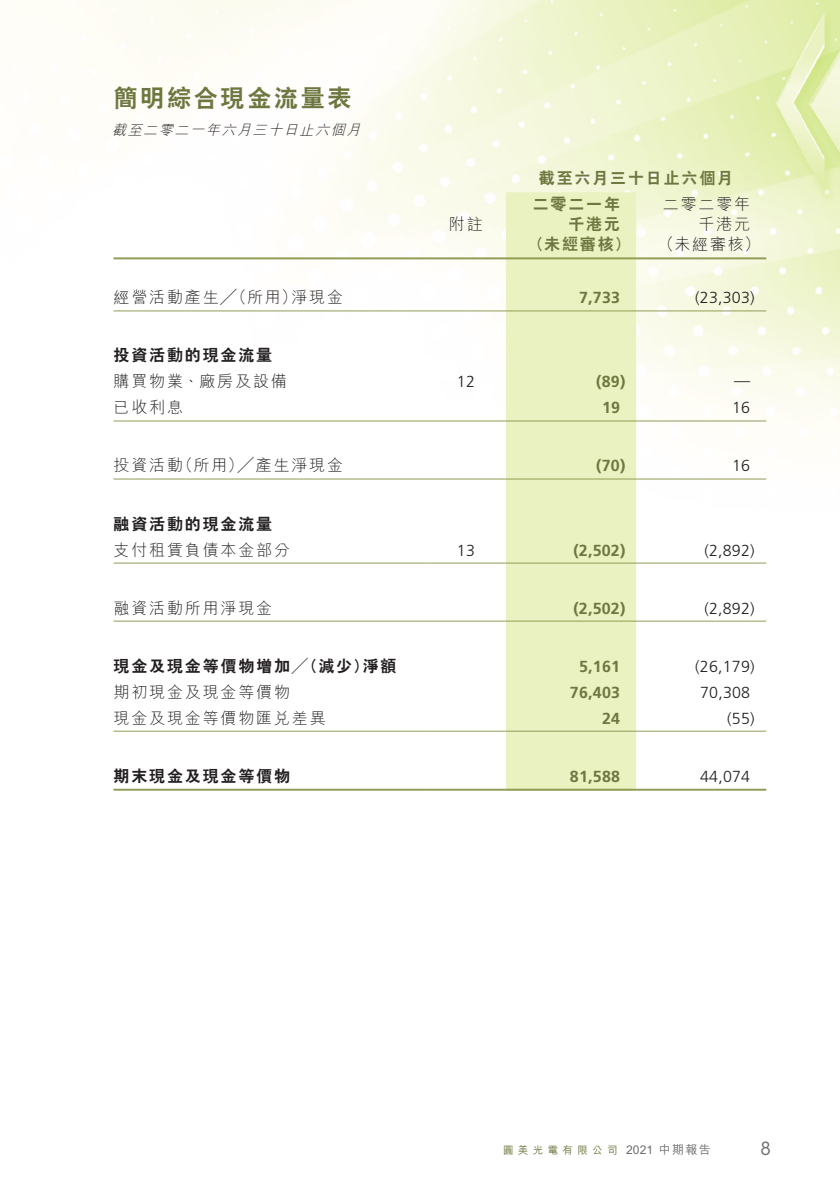
<style>
.page{position:relative;width:840px;height:1191px;background:#fff}
.page>*{position:absolute;margin:0;border:0;box-sizing:border-box;transform-origin:0 0}
._03_H1{font:800 24px "C Hei 2 HK";letter-spacing:.115em;color:#6e7740}
.t1{font:18px "ITC Avant Garde Std";color:#6c6d70}
._11_P0{font:300 16px "M Hei HK";letter-spacing:.115em;color:#231f20}
._11_P0-2{font:300 16px "Frutiger LT Std";letter-spacing:.015em;color:#231f20}
._11_P0-3{font:700 16px "Frutiger LT Std";letter-spacing:.015em;color:#6e7740}
._11_P0-4{font:800 16px "C Hei 2 HK";letter-spacing:.115em;color:#231f20}
._11_P0-5{font:800 16px "C Hei 2 HK";letter-spacing:.115em;color:#6e7740}
._21_IN0__Note{font:italic 300 14px "M Hei HK";color:#231f20}
.t2{font:500 12px "M Hei HK";letter-spacing:.065em;color:#6c6d70}
.t3{font:500 10.4px "M Hei HK";letter-spacing:.415em;color:#6e7740}
</style>
<div class="page">
<img style="left:76px;top:0;width:763px;height:791px">
<div style="left:505px;top:192px;width:130px;height:596px;background:#e9f2c0"></div>
<hr style="left:113px;top:257px;width:312px;height:2px;background:#929c56">
<hr style="left:425px;top:257px;width:80px;height:2px;background:#929c56">
<hr style="left:505px;top:257px;width:130px;height:2px;background:#929c56">
<hr style="left:635px;top:257px;width:130px;height:2px;background:#929c56">
<hr style="left:113px;top:310px;width:312px;height:1px;background:#929c56">
<hr style="left:425px;top:310px;width:80px;height:1px;background:#929c56">
<hr style="left:505px;top:310px;width:130px;height:1px;background:#929c56">
<hr style="left:635px;top:310px;width:130px;height:1px;background:#929c56">
<hr style="left:113px;top:420px;width:312px;height:1px;background:#929c56">
<hr style="left:425px;top:420px;width:80px;height:1px;background:#929c56">
<hr style="left:505px;top:420px;width:130px;height:1px;background:#929c56">
<hr style="left:635px;top:420px;width:130px;height:1px;background:#929c56">
<hr style="left:113px;top:478px;width:312px;height:1px;background:#929c56">
<hr style="left:425px;top:478px;width:80px;height:1px;background:#929c56">
<hr style="left:505px;top:478px;width:130px;height:1px;background:#929c56">
<hr style="left:635px;top:478px;width:130px;height:1px;background:#929c56">
<hr style="left:113px;top:562px;width:312px;height:1px;background:#929c56">
<hr style="left:425px;top:562px;width:80px;height:1px;background:#929c56">
<hr style="left:505px;top:562px;width:130px;height:1px;background:#929c56">
<hr style="left:635px;top:562px;width:130px;height:1px;background:#929c56">
<hr style="left:113px;top:620px;width:312px;height:1px;background:#929c56">
<hr style="left:425px;top:620px;width:80px;height:1px;background:#929c56">
<hr style="left:505px;top:620px;width:130px;height:1px;background:#929c56">
<hr style="left:635px;top:620px;width:130px;height:1px;background:#929c56">
<hr style="left:113px;top:730px;width:312px;height:1px;background:#929c56">
<hr style="left:425px;top:730px;width:80px;height:1px;background:#929c56">
<hr style="left:505px;top:730px;width:130px;height:1px;background:#929c56">
<hr style="left:635px;top:730px;width:130px;height:1px;background:#929c56">
<hr style="left:113px;top:788px;width:312px;height:2px;background:#929c56">
<hr style="left:425px;top:788px;width:80px;height:2px;background:#929c56">
<hr style="left:505px;top:788px;width:130px;height:2px;background:#929c56">
<hr style="left:635px;top:788px;width:130px;height:2px;background:#929c56">
<p class="_03_H1" style="left:113px;top:82px;width:239px">簡明綜合現金流量表</p>
<p class="_21_IN0__Note" style="left:112px;top:120px;width:254px">截至二零二一年六月三十日止六個月</p>
<p class="_11_P0-5" style="left:538px;top:168px;width:196px">截至六月三十日止六個月</p>
<p class="_11_P0" style="left:662px;top:193px;width:89px">二零二零年</p>
<p class="_11_P0-5" style="left:532px;top:194px;width:89px">二零二一年</p>
<p class="_11_P0" style="left:448px;top:213px;width:35px">附註</p>
<p class="_11_P0-5" style="left:568px;top:214px;width:53px">千港元</p>
<p class="_11_P0" style="left:698px;top:213px;width:53px">千港元</p>
<p class="_11_P0-5" style="left:527px;top:234px;width:103px">（未經審核）</p>
<p class="_11_P0" style="left:657px;top:233px;width:103px">（未經審核(</p>
<p class="_11_P0" style="left:113px;top:286px;width:185px">經營活動產生╱（所用）</p>
<p class="_11_P0" style="left:291px;top:286px;width:53px">淨現金</p>
<p class="_11_P0-3" style="left:578px;top:288px;width:42px">7,733</p>
<p class="_11_P0-2" style="left:694px;top:289px;width:61px">)23,303(</p>
<p class="_11_P0-4" style="left:113px;top:345px;width:160px">投資活動的現金流量</p>
<p class="_11_P0" style="left:113px;top:370px;width:175px">購買物業、廠房及設備</p>
<p class="_11_P0-2" style="left:456px;top:373px;width:20px">12</p>
<p class="_11_P0-3" style="left:596px;top:372px;width:31px">)89(</p>
<p class="_11_P0-2" style="left:733px;top:371px;width:17px">—</p>
<p class="_11_P0" style="left:113px;top:396px;width:71px">已收利息</p>
<p class="_11_P0-3" style="left:601px;top:398px;width:20px">19</p>
<p class="_11_P0-2" style="left:731px;top:399px;width:20px">16</p>
<p class="_11_P0" style="left:177px;top:454px;width:167px">（所用）╱產生淨現金</p>
<p class="_11_P0" style="left:113px;top:454px;width:71px">投資活動</p>
<p class="_11_P0-3" style="left:596px;top:456px;width:31px">)70(</p>
<p class="_11_P0-2" style="left:731px;top:457px;width:20px">16</p>
<p class="_11_P0-4" style="left:113px;top:513px;width:160px">融資活動的現金流量</p>
<p class="_11_P0" style="left:113px;top:538px;width:178px">支付租賃負債本金部分</p>
<p class="_11_P0-2" style="left:456px;top:541px;width:20px">13</p>
<p class="_11_P0-3" style="left:573px;top:540px;width:54px">)2,502(</p>
<p class="_11_P0-2" style="left:704px;top:541px;width:52px">)2,892(</p>
<p class="_11_P0" style="left:113px;top:596px;width:160px">融資活動所用淨現金</p>
<p class="_11_P0-3" style="left:573px;top:598px;width:54px">)2,502(</p>
<p class="_11_P0-2" style="left:704px;top:599px;width:52px">)2,892(</p>
<p class="_11_P0-4" style="left:113px;top:655px;width:256px">現金及現金等價物增加╱（減少）</p>
<p class="_11_P0-4" style="left:362px;top:655px;width:35px">淨額</p>
<p class="_11_P0-3" style="left:578px;top:656px;width:42px">5,161</p>
<p class="_11_P0-2" style="left:694px;top:657px;width:61px">)26,179(</p>
<p class="_11_P0" style="left:113px;top:680px;width:178px">期初現金及現金等價物</p>
<p class="_11_P0-3" style="left:569px;top:682px;width:52px">76,403</p>
<p class="_11_P0-2" style="left:699px;top:683px;width:52px">70,308</p>
<p class="_11_P0" style="left:113px;top:706px;width:214px">現金及現金等價物匯兌差異</p>
<p class="_11_P0-3" style="left:601px;top:708px;width:20px">24</p>
<p class="_11_P0-2" style="left:726px;top:709px;width:29px">)55(</p>
<p class="_11_P0-4" style="left:113px;top:765px;width:178px">期末現金及現金等價物</p>
<p class="_11_P0-3" style="left:569px;top:766px;width:52px">81,588</p>
<p class="_11_P0-2" style="left:699px;top:767px;width:52px">44,074</p>
<p class="t3" style="left:503px;top:1142px;width:116px">圓美光電有限公司</p>
<p class="t2" style="left:625px;top:1140px;width:86px">2021 中期報告</p>
<p class="t1" style="left:760px;top:1137px;width:12px">8</p>
</div>
